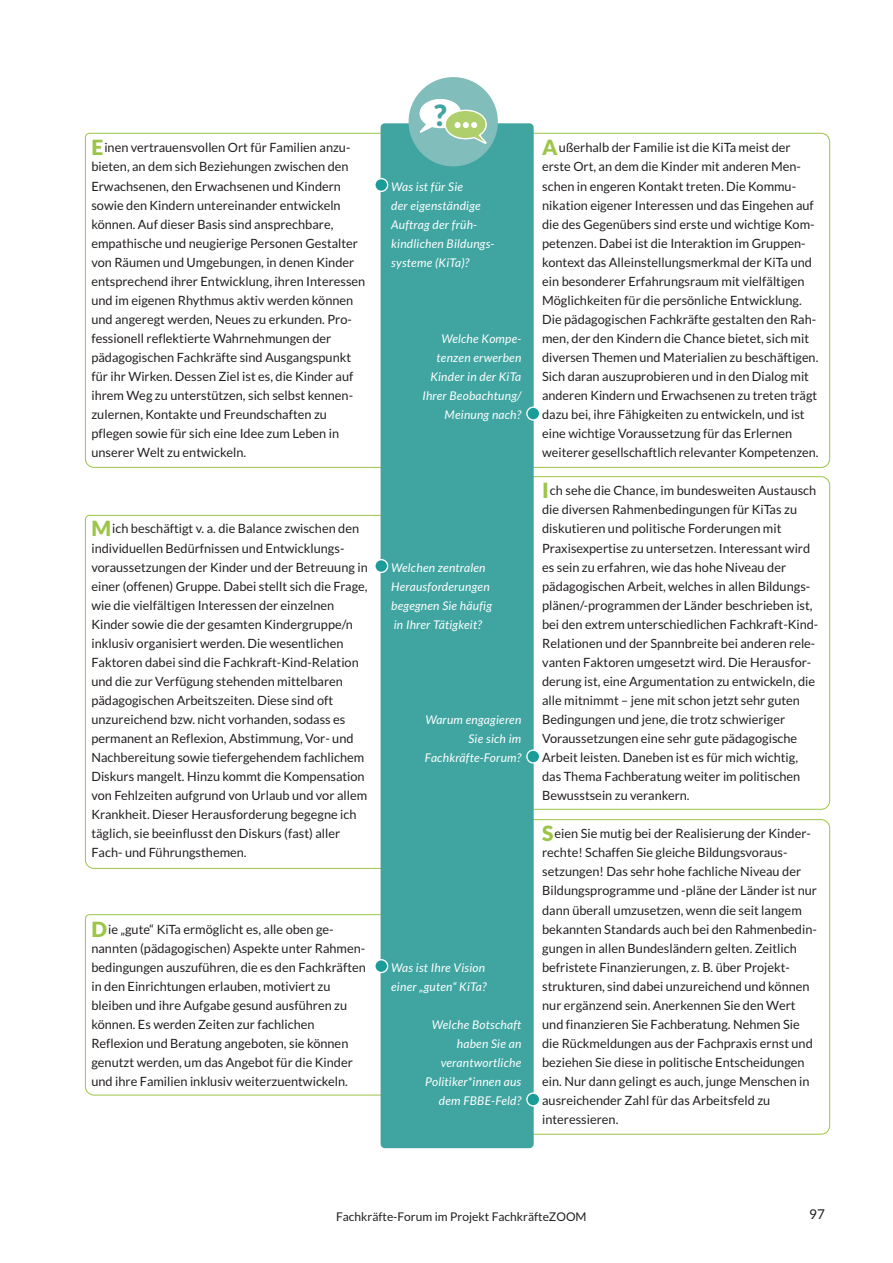
<style>
.page{position:relative;width:893px;height:1263px;background:#fff}
.page>*{position:absolute;margin:0;border:0;box-sizing:border-box;transform-origin:0 0}
.t1{font:900 29.4px "Lato";color:#40a5a1}
.t2{font:13.5px "Lato";color:#231f20}
.t3{font:12.75px/19px "Lato";color:#231f20}
.t4{font:italic 12px/19px "Lato";letter-spacing:.02em;color:#fff}
.t5{font:12px "Lato";color:#231f20}
.s1{font-weight:900;font-size:21px;color:#9cc548}
</style>
<div class="page">
<svg style="left:85px;top:132px;width:296px;height:336px"></svg>
<svg style="left:534px;top:132px;width:296px;height:336px"></svg>
<svg style="left:85px;top:515px;width:296px;height:354px"></svg>
<svg style="left:534px;top:476px;width:296px;height:334px"></svg>
<svg style="left:85px;top:914px;width:296px;height:182px"></svg>
<svg style="left:534px;top:819px;width:296px;height:316px"></svg>
<div style="left:381px;top:123px;width:153px;height:1025px;background:#40a5a1;border-radius:4px"></div>
<div style="left:375px;top:179px;width:13px;height:12px;background:#1a9d98;border-radius:50%"></div>
<div style="left:374px;top:178px;width:14px;height:14px;border:1px solid #fff;border-radius:50%"></div>
<div style="left:375px;top:560px;width:13px;height:12px;background:#1a9d98;border-radius:50%"></div>
<div style="left:374px;top:559px;width:14px;height:14px;border:1px solid #fff;border-radius:50%"></div>
<div style="left:375px;top:960px;width:13px;height:12px;background:#1a9d98;border-radius:50%"></div>
<div style="left:374px;top:959px;width:14px;height:14px;border:1px solid #fff;border-radius:50%"></div>
<div style="left:409px;top:77px;width:89px;height:89px;background:#80bdbb;border-radius:50%"></div>
<svg style="left:419px;top:99px;width:68px;height:45px"></svg>
<svg style="left:527px;top:407px;width:13px;height:13px"></svg>
<div style="left:526px;top:406px;width:14px;height:15px;border:1px solid #fff;border-radius:50%"></div>
<svg style="left:527px;top:750px;width:13px;height:13px"></svg>
<div style="left:526px;top:749px;width:14px;height:15px;border:1px solid #fff;border-radius:50%"></div>
<svg style="left:527px;top:1093px;width:13px;height:13px"></svg>
<div style="left:526px;top:1092px;width:14px;height:14px;border:1px solid #fff;border-radius:50%"></div>
<h1 class="t1" style="left:434px;top:98px;width:14px">?</h1>
<p class="t3" style="left:91px;top:138px;width:275px"><span class="s1">E</span>inen vertrauensvollen Ort für Familien anzu&shy;bieten, an dem sich Beziehungen zwischen den Erwachsenen, den Erwachsenen und Kindern sowie den Kindern untereinander entwickeln können. Auf dieser Basis sind ansprechbare, empathische und neugierige Personen Gestalter von Räumen und Umgebungen, in denen Kinder entsprechend ihrer Entwicklung, ihren Interessen und im eigenen Rhythmus aktiv werden können und angeregt werden, Neues zu erkunden. Pro&shy;fessionell reflektierte Wahrnehmungen der pädagogischen Fachkräfte sind Ausgangspunkt für ihr Wirken. Dessen Ziel ist es, die Kinder auf ihrem Weg zu unterstützen, sich selbst kennen&shy;zulernen, Kontakte und Freundschaften zu pflegen sowie für sich eine Idee zum Leben in unserer Welt zu entwickeln.</p>
<p class="t3" style="left:542px;top:138px;width:278px"><span class="s1">A</span>ußerhalb der Familie ist die KiTa meist der erste Ort, an dem die Kinder mit anderen Men&shy;schen in engeren Kontakt treten. Die Kommu&shy;nikation eigener Interessen und das Eingehen auf die des Gegenübers sind erste und wichtige Kom&shy;petenzen. Dabei ist die Interaktion im Gruppen&shy;kontext das Alleinstellungsmerkmal der KiTa und ein besonderer Erfahrungsraum mit vielfältigen Möglichkeiten für die persönliche Entwicklung.<br>Die pädagogischen Fachkräfte gestalten den Rah&shy;men, der den Kindern die Chance bietet, sich mit diversen Themen und Materialien zu beschäftigen.<br>Sich daran auszuprobieren und in den Dialog mit anderen Kindern und Erwachsenen zu treten trägt dazu bei, ihre Fähigkeiten zu entwickeln, und ist eine wichtige Voraussetzung für das Erlernen weiterer gesellschaftlich relevanter Kompetenzen.</p>
<p class="t4" style="left:391px;top:177px;width:105px">Was ist für Sie<br>der eigenständige<br>Auftrag der früh&shy;kindlichen Bildungs&shy;systeme (KiTa)?</p>
<p class="t4" style="left:422px;top:329px;width:100px;text-align:right">Welche Kompe&shy;tenzen erwerben<br>Kinder in der KiTa<br>Ihrer Beobachtung/<br>Meinung nach?</p>
<p class="t3" style="left:91px;top:519px;width:278px"><span class="s1">M</span>ich beschäftigt v. a. die Balance zwischen den individuellen Bedürfnissen und Entwicklungs&shy;voraussetzungen der Kinder und der Betreuung in einer (offenen) Gruppe. Dabei stellt sich die Frage, wie die vielfältigen Interessen der einzelnen Kinder sowie die der gesamten Kindergruppe/n inklusiv organisiert werden. Die wesentlichen Faktoren dabei sind die Fachkraft-Kind-Relation und die zur Verfügung stehenden mittelbaren pädagogischen Arbeitszeiten. Diese sind oft unzureichend bzw. nicht vorhanden, sodass es permanent an Reflexion, Abstimmung, Vor- und Nachbereitung sowie tiefergehendem fachlichem Diskurs mangelt. Hinzu kommt die Kompensation von Fehlzeiten aufgrund von Urlaub und vor allem Krankheit. Dieser Herausforderung begegne ich täglich, sie beeinflusst den Diskurs (fast) aller Fach- und Führungsthemen.</p>
<p class="t3" style="left:91px;top:919px;width:276px"><span class="s1">D</span> ie „gute“ KiTa ermöglicht es, alle oben ge&shy;nannten (pädagogischen) Aspekte unter Rahmen&shy;bedingungen auszuführen, die es den Fachkräften in den Einrichtungen erlauben, motiviert zu bleiben und ihre Aufgabe gesund ausführen zu können. Es werden Zeiten zur fachlichen Reflexion und Beratung angeboten, sie können genutzt werden, um das Angebot für die Kinder und ihre Familien inklusiv weiterzuentwickeln.</p>
<p class="t4" style="left:391px;top:558px;width:102px">Welchen zentralen<br>Herausforderungen begegnen Sie häufig in Ihrer Tätigkeit?</p>
<p class="t4" style="left:425px;top:710px;width:98px;text-align:right">Warum engagieren<br>Sie sich im<br>Fachkräfte-Forum?</p>
<p class="t4" style="left:391px;top:958px;width:97px">Was ist Ihre Vision einer „guten“ KiTa?</p>
<p class="t4" style="left:425px;top:1015px;width:98px;text-align:right">Welche Botschaft haben Sie an verantwortliche<br>Politiker*innen aus dem FBBE-Feld?</p>
<p class="t3" style="left:542px;top:481px;width:278px"><span class="s1">I</span>ch sehe die Chance, im bundesweiten Austausch die diversen Rahmenbedingungen für KiTas zu diskutieren und politische Forderungen mit Praxisexpertise zu untersetzen. Interessant wird es sein zu erfahren, wie das hohe Niveau der pädagogischen Arbeit, welches in allen Bildungs&shy;plänen/-programmen der Länder beschrieben ist, bei den extrem unterschiedlichen Fachkraft-Kind-Relationen und der Spannbreite bei anderen rele&shy;vanten Faktoren umgesetzt wird. Die Herausfor&shy;derung ist, eine Argumentation zu entwickeln, die alle mitnimmt – jene mit schon jetzt sehr guten Bedingungen und jene, die trotz schwieriger Voraussetzungen eine sehr gute pädagogische Arbeit leisten. Daneben ist es für mich wichtig, das Thema Fachberatung weiter im politischen Bewusstsein zu verankern.</p>
<p class="t3" style="left:542px;top:824px;width:276px"><span class="s1">S</span>eien Sie mutig bei der Realisierung der Kinder&shy;rechte! Schaffen Sie gleiche Bildungsvoraus&shy;setzungen! Das sehr hohe fachliche Niveau der Bildungsprogramme und -pläne der Länder ist nur dann überall umzusetzen, wenn die seit langem bekannten Standards auch bei den Rahmenbedin&shy;gungen in allen Bundesländern gelten. Zeitlich befristete Finanzierungen, z. B. über Projekt&shy;strukturen, sind dabei unzureichend und können nur ergänzend sein. Anerkennen Sie den Wert und finanzieren Sie Fachberatung. Nehmen Sie die Rückmeldungen aus der Fachpraxis ernst und beziehen Sie diese in politische Entscheidungen ein. Nur dann gelingt es auch, junge Menschen in ausreichender Zahl für das Arbeitsfeld zu interessieren.</p>
<p class="t5" style="left:336px;top:1209px;width:252px">Fachkräfte-Forum im Projekt FachkräfteZOOM</p>
<p class="t2" style="left:809px;top:1207px;width:17px">97</p>
</div>
